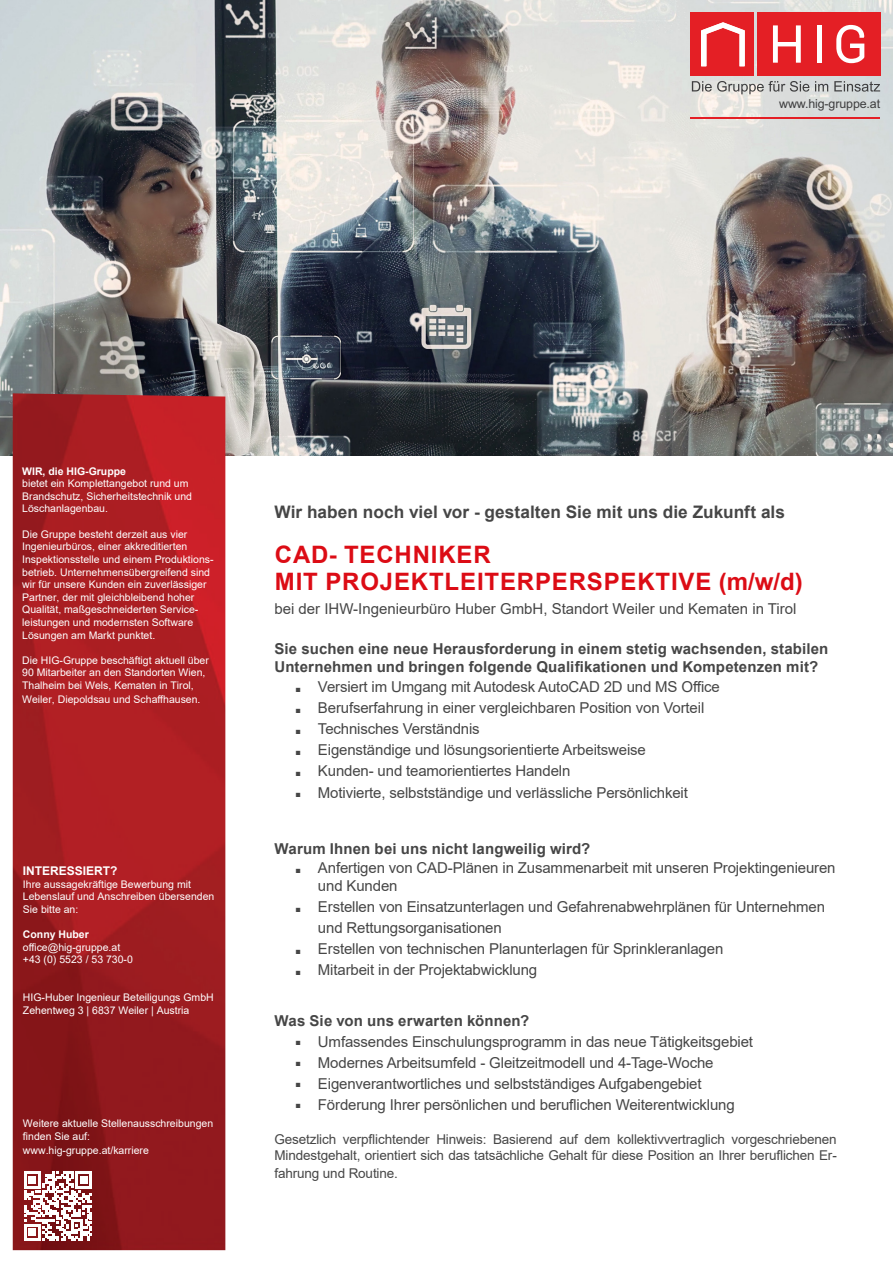
<style>
.page{position:relative;width:893px;height:1263px;background:#fff}
.page>*{position:absolute;margin:0;border:0;box-sizing:border-box;transform-origin:0 0}
.t1{font:700 24px "Arial";letter-spacing:.035em;color:#dc0c15}
.t2{font:700 17.25px "Arial";color:#464646}
.t3{font:15px "Arial";letter-spacing:-.01em;color:#464646}
.t4{font:700 15px/18px "Arial";letter-spacing:.01em;color:#464646}
.t5{font:13.5px/16.2px "Arial";letter-spacing:-.01em;color:#464646}
.t6{font:12.45px "Arial";letter-spacing:-.01em;color:#3e3e3f}
.t7{font:700 12px "Arial";color:#fff}
.t8{font:10.5px/12.6px "Arial";color:#fff}
.t9{font:700 10.5px "Arial";color:#fff}
.s1{font-size:9px}
</style>
<div class="page">
<img style="left:0;top:0;width:893px;height:456px">
<img style="left:13px;top:393px;width:212px;height:857px">
<svg style="left:692px;top:81px;width:117px;height:13px;background:#babab8"></svg>
<svg style="left:815px;top:81px;width:13px;height:10px"></svg>
<svg style="left:834px;top:81px;width:46px;height:11px"></svg>
<div style="left:757px;top:13px;width:123px;height:63px;background:#e41f25"></div>
<div style="left:691px;top:13px;width:63px;height:63px;background:#e41f25"></div>
<svg style="left:773px;top:25px;width:28px;height:38px"></svg>
<hr style="left:817px;top:25px;width:4px;height:38px;background:#fff">
<svg style="left:836px;top:25px;width:28px;height:38px"></svg>
<svg style="left:701px;top:22px;width:44px;height:44px"></svg>
<hr style="left:691px;top:117px;width:189px;height:1px;background:#e41f25">
<svg style="left:24px;top:1171px;width:68px;height:70px"></svg>
<p class="t6" style="left:779px;top:96px;width:102px">www.hig-gruppe.at</p>
<p class="t9" style="left:22px;top:464px;width:105px">WIR, die HIG-Gruppe</p>
<p class="t8" style="left:22px;top:477px;width:171px">bietet ein Komplettangebot rund um<br>Brandschutz, Sicherheitstechnik und<br>Löschanlagenbau.</p>
<p class="t8" style="left:22px;top:528px;width:193px">Die Gruppe besteht derzeit aus vier Ingenieurbüros, einer akkreditierten Inspektionsstelle und einem Produktions&shy;betrieb. Unternehmensübergreifend sind wir für unsere Kunden ein zuverlässiger Partner, der mit gleichbleibend hoher Qualität, maßgeschneiderten Service&shy;leistungen und modernsten Software Lösungen am Markt punktet.</p>
<p class="t8" style="left:22px;top:654px;width:188px">Die HIG-Gruppe beschäftigt aktuell über<br>90 Mitarbeiter an den Standorten Wien,<br>Thalheim bei Wels, Kematen in Tirol,</p>
<p class="t8" style="left:22px;top:693px;width:180px">Weiler, Diepoldsau und Schaffhausen.</p>
<p class="t7" style="left:23px;top:862px;width:96px">INTERESSIERT?</p>
<p class="t8" style="left:23px;top:877px;width:193px">Ihre aussagekräftige Bewerbung mit<br>Lebenslauf und Anschreiben übersenden<br>Sie bitte an:</p>
<p class="t9" style="left:23px;top:927px;width:67px">Conny Huber</p>
<p class="t8" style="left:23px;top:940px;width:99px">office@hig-gruppe.at</p>
<p class="t8" style="left:23px;top:953px;width:112px">+43 (0) 5523 / 53 730-0</p>
<p class="t8" style="left:23px;top:991px;width:192px">HIG-Huber Ingenieur Beteiligungs GmbH</p>
<p class="t8" style="left:23px;top:1003px;width:168px">Zehentweg 3 | 6837 Weiler | Austria</p>
<p class="t8" style="left:23px;top:1117px;width:192px">Weitere aktuelle Stellenausschreibungen finden Sie auf:</p>
<p class="t8" style="left:23px;top:1144px;width:128px">www.hig-gruppe.at/karriere</p>
<p class="t2" style="left:274px;top:500px;width:512px">Wir haben noch viel vor - gestalten Sie mit uns die Zukunft als</p>
<p class="t1" style="left:275px;top:537px;width:217px">CAD- TECHNIKER</p>
<p class="t1" style="left:275px;top:564px;width:529px">MIT PROJEKTLEITERPERSPEKTIVE (m/w/d)</p>
<p class="t3" style="left:274px;top:598px;width:524px">bei der IHW-Ingenieurbüro Huber GmbH, Standort Weiler und Kematen in Tirol</p>
<p class="t4" style="left:274px;top:640px;width:555px">Sie suchen eine neue Herausforderung in einem stetig wachsenden, stabilen<br>Unternehmen und bringen folgende Qualifikationen und Kompetenzen mit?</p>
<p class="t3" style="left:295px;top:676px;width:426px"><span class="s1">■</span> Versiert im Umgang mit Autodesk AutoCAD 2D und MS Office</p>
<p class="t3" style="left:295px;top:697px;width:410px"><span class="s1">■</span> Berufserfahrung in einer vergleichbaren Position von Vorteil</p>
<p class="t3" style="left:295px;top:718px;width:186px"><span class="s1">■</span> Technisches Verständnis</p>
<p class="t3" style="left:295px;top:739px;width:352px"><span class="s1">■</span> Eigenständige und lösungsorientierte Arbeitsweise</p>
<p class="t3" style="left:295px;top:760px;width:276px"><span class="s1">■</span> Kunden- und teamorientiertes Handeln</p>
<p class="t3" style="left:295px;top:783px;width:394px"><span class="s1">■</span> Motivierte, selbstständige und verlässliche Persönlichkeit</p>
<p class="t4" style="left:274px;top:839px;width:317px">Warum Ihnen bei uns nicht langweilig wird?</p>
<p class="t3" style="left:295px;top:857px;width:542px"><span class="s1">■</span> Anfertigen von CAD-Plänen in Zusammenarbeit mit unseren Projektingenieuren</p>
<p class="t3" style="left:318px;top:875px;width:81px">und Kunden</p>
<p class="t3" style="left:295px;top:896px;width:531px"><span class="s1">■</span> Erstellen von Einsatzunterlagen und Gefahrenabwehrplänen für Unternehmen</p>
<p class="t3" style="left:318px;top:917px;width:185px">und Rettungsorganisationen</p>
<p class="t3" style="left:295px;top:938px;width:429px"><span class="s1">■</span> Erstellen von technischen Planunterlagen für Sprinkleranlagen</p>
<p class="t3" style="left:295px;top:959px;width:243px"><span class="s1">■</span> Mitarbeit in der Projektabwicklung</p>
<p class="t4" style="left:274px;top:1012px;width:256px">Was Sie von uns erwarten können?</p>
<p class="t3" style="left:295px;top:1031px;width:459px"><span class="s1">■</span> Umfassendes Einschulungsprogramm in das neue Tätigkeitsgebiet</p>
<p class="t3" style="left:295px;top:1052px;width:420px"><span class="s1">■</span> Modernes Arbeitsumfeld - Gleitzeitmodell und 4-Tage-Woche</p>
<p class="t3" style="left:295px;top:1073px;width:408px"><span class="s1">■</span> Eigenverantwortliches und selbstständiges Aufgabengebiet</p>
<p class="t3" style="left:295px;top:1094px;width:441px"><span class="s1">■</span> Förderung Ihrer persönlichen und beruflichen Weiterentwicklung</p>
<p class="t5" style="left:274px;top:1131px;width:564px">Gesetzlich verpflichtender Hinweis: Basierend auf dem kollektivvertraglich vorgeschriebenen<br>Mindestgehalt, orientiert sich das tatsächliche Gehalt für diese Position an Ihrer beruflichen Er-</p>
<p class="t5" style="left:274px;top:1165px;width:125px">fahrung und Routine.</p>
</div>
